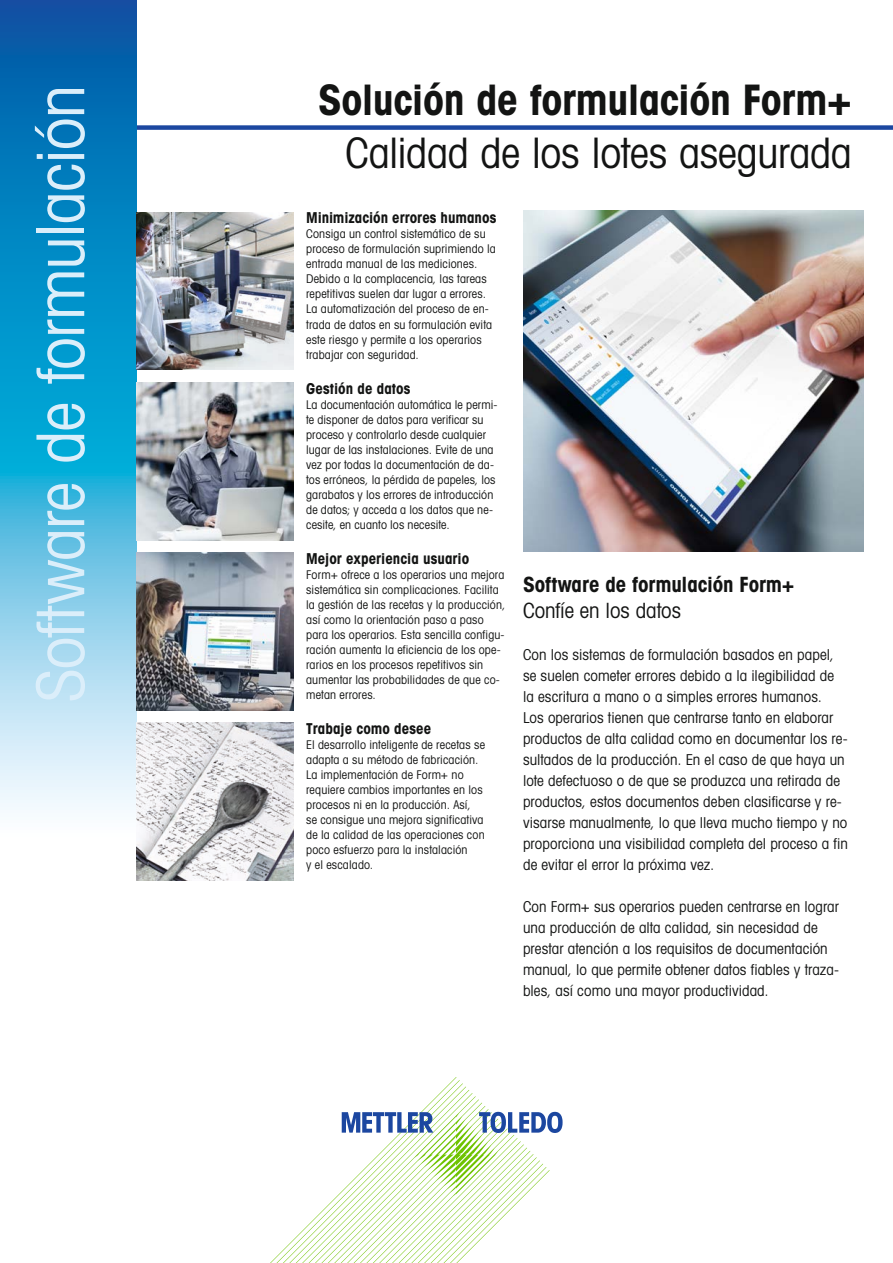
<style>
.page{position:relative;width:893px;height:1263px;background:#fff}
.page>*{position:absolute;margin:0;border:0;box-sizing:border-box;transform-origin:0 0}
.t1{font:66px "Avant Gardefor MT Bk";letter-spacing:-.015em;color:#dbeefa}
.t2{font:42px "Avant Gardefor MT Bd";letter-spacing:-.01em;color:#131413}
.t3{font:42px "Avant Gardefor MT Bk";letter-spacing:-.005em;color:#131413}
.t4{font:21px "Avant Gardefor MT Bd";letter-spacing:-.005em;color:#131413}
.t5{font:21px "Avant Gardefor MT Bk";color:#131413}
.t6{font:15px/21px "Avant Gardefor MT Bk";letter-spacing:.005em;color:#131413}
.t7{font:15px "Avant Gardefor MT Bd";color:#131413}
.t8{font:12px/15px "Avant Gardefor MT Bk";letter-spacing:.015em;color:#131413}
</style>
<div class="page">
<div style="left:111px;top:125px;width:782px;height:5px;background:#1c47a0"></div>
<svg style="left:0;top:0;width:136px;height:810px;background:#40a5d3"></svg>
<img style="left:136px;top:723px;width:157px;height:157px">
<img style="left:136px;top:553px;width:157px;height:157px">
<img style="left:136px;top:383px;width:157px;height:157px">
<img style="left:136px;top:213px;width:157px;height:157px">
<svg style="left:270px;top:1077px;width:293px;height:186px"></svg>
<img style="left:523px;top:211px;width:341px;height:341px">
<h1 class="t1" style="left:20px;top:702px;width:618px;rotate:-90deg">Software de formulación</h1>
<h2 class="t2" style="left:318px;top:73px;width:535px">Solución de formulación Form+</h2>
<h2 class="t3" style="left:346px;top:127px;width:508px">Calidad de los lotes asegurada</h2>
<p class="t7" style="left:306px;top:208px;width:192px">Minimización errores humanos</p>
<p class="t8" style="left:306px;top:226px;width:191px">Consiga un control sistemático de su proceso de formulación suprimiendo la entrada manual de las mediciones.<br>Debido a la complacencia, las tareas repetitivas suelen dar lugar a errores.<br>La automatización del proceso de en&shy;trada de datos en su formulación evita este riesgo y permite a los operarios trabajar con seguridad.</p>
<p class="t7" style="left:306px;top:379px;width:106px">Gestión de datos</p>
<p class="t8" style="left:306px;top:396px;width:193px">La documentación automática le permi&shy;te disponer de datos para verificar su proceso y controlarlo desde cualquier lugar de las instalaciones. Evite de una vez por todas la documentación de da&shy;tos erróneos, la pérdida de papeles, los garabatos y los errores de introducción de datos; y acceda a los datos que ne&shy;cesite, en cuanto los necesite.</p>
<p class="t7" style="left:306px;top:549px;width:165px">Mejor experiencia usuario</p>
<p class="t8" style="left:306px;top:567px;width:201px">Form+ ofrece a los operarios una mejora sistemática sin complicaciones. Facilita la gestión de las recetas y la producción, así como la orientación paso a paso para los operarios. Esta sencilla configu&shy;ración aumenta la eficiencia de los ope&shy;rarios en los procesos repetitivos sin aumentar las probabilidades de que co-</p>
<p class="t8" style="left:306px;top:687px;width:71px">metan errores.</p>
<p class="t7" style="left:306px;top:719px;width:127px">Trabaje como desee</p>
<p class="t8" style="left:306px;top:737px;width:180px">El desarrollo inteligente de recetas se adapta a su método de fabricación.<br>La implementación de Form+ no requiere cambios importantes en los procesos ni en la producción. Así,<br>se consigue una mejora significativa de la calidad de las operaciones con poco esfuerzo para la instalación<br>y el escalado.</p>
<h3 class="t4" style="left:523px;top:571px;width:273px">Software de formulación Form+</h3>
<h3 class="t5" style="left:523px;top:597px;width:159px">Confíe en los datos</h3>
<p class="t6" style="left:523px;top:643px;width:326px">Con los sistemas de formulación basados en papel, se suelen cometer errores debido a la ilegibilidad de la escritura a mano o a simples errores humanos.<br>Los operarios tienen que centrarse tanto en elaborar productos de alta calidad como en documentar los re&shy;sultados de la producción. En el caso de que haya un lote defectuoso o de que se produzca una retirada de productos, estos documentos deben clasificarse y re&shy;visarse manualmente, lo que lleva mucho tiempo y no proporciona una visibilidad completa del proceso a fin de evitar el error la próxima vez.</p>
<p class="t6" style="left:523px;top:895px;width:317px">Con Form+ sus operarios pueden centrarse en lograr una producción de alta calidad, sin necesidad de prestar atención a los requisitos de documentación manual, lo que permite obtener datos fiables y traza&shy;bles, así como una mayor productividad.</p>
</div>
